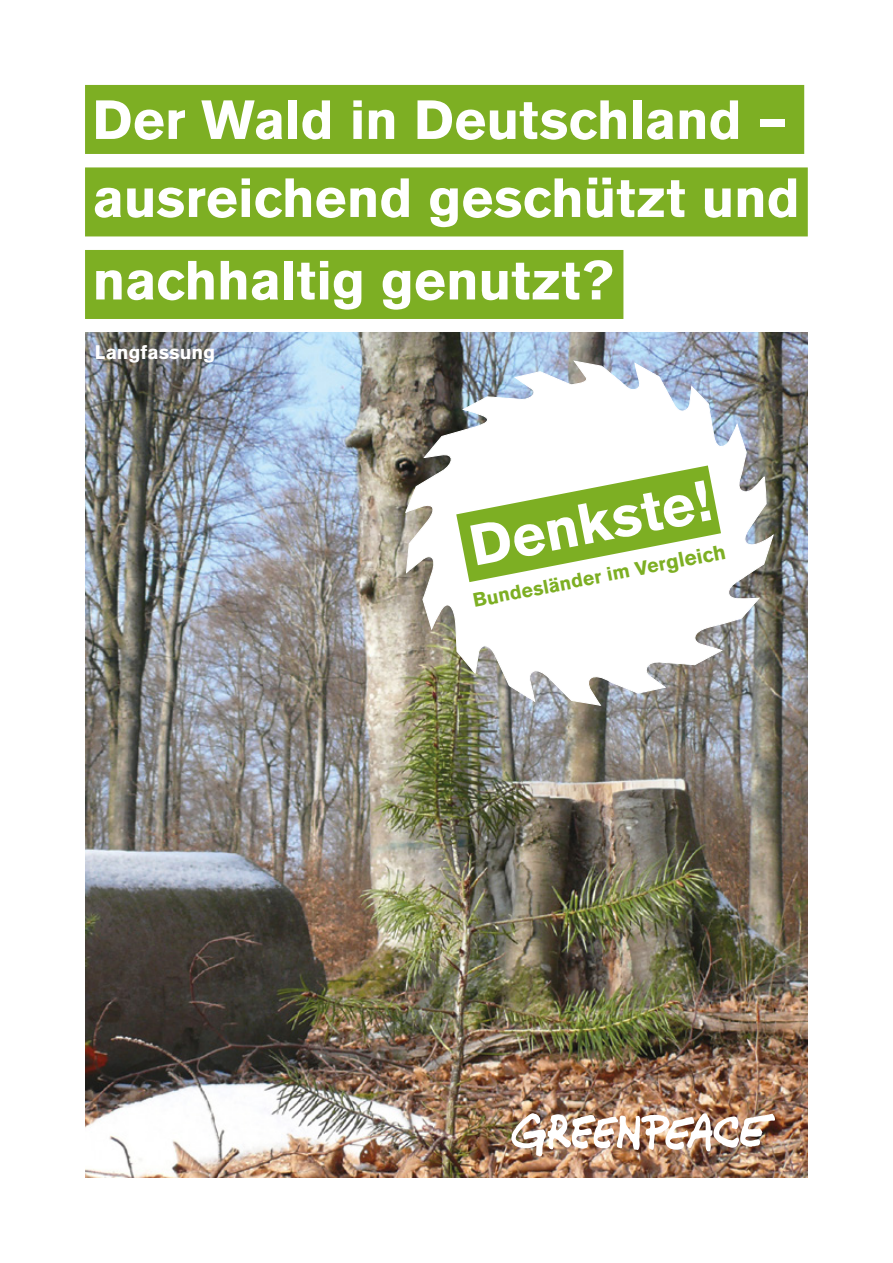
<style>
.page{position:relative;width:893px;height:1263px;background:#fff}
.page>*{position:absolute;margin:0;border:0;box-sizing:border-box;transform-origin:0 0}
.t1{font:700 57px "Akzidenz Grotesk BQ";color:#fff}
.t2{font:700 54.6px/80.2px "Akzidenz Grotesk BQ";color:#fff}
.t3{font:700 19.5px "Akzidenz Grotesk BQ";color:#7daf23}
.t4{font:700 19.5px "Akzidenz Grotesk BQ";letter-spacing:.005em;color:#fff}
.s1{font-size:20.85px}
</style>
<div class="page">
<img style="left:85px;top:333px;width:723px;height:844px">
<div style="left:85px;top:85px;width:719px;height:69px;background:#7daf23"></div>
<div style="left:85px;top:167px;width:723px;height:69px;background:#7daf23"></div>
<div style="left:85px;top:250px;width:538px;height:69px;background:#7daf23"></div>
<img style="left:511px;top:1113px;width:264px;height:43px">
<img style="left:405px;top:361px;width:369px;height:345px">
<svg style="left:382px;top:418px;width:413px;height:211px"></svg>
<p class="t2" style="left:92px;top:81px;width:709px">Der Wald in Deutschland – ausreichend geschützt und nachhaltig genutzt?</p>
<p class="t4" style="left:95px;top:341px;width:122px">Langfassung</p>
<p class="t1" style="left:464px;top:514px;width:245px;rotate:-11deg">Denkste!</p>
<p class="t3" style="left:471px;top:590px;width:259px;rotate:-11deg">Bundesländer im Ver<span class="s1">gleich</span></p>
</div>
